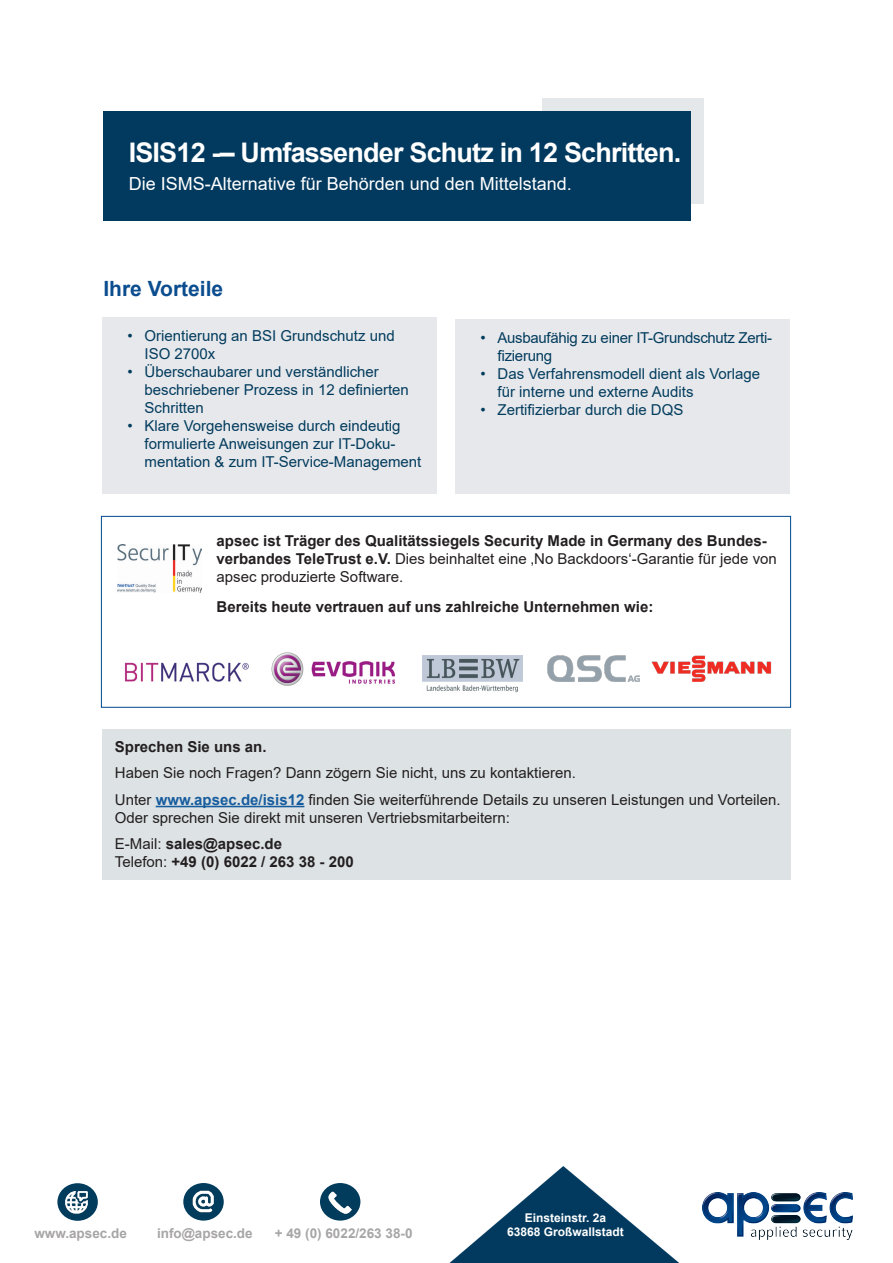
<style>
.page{position:relative;width:893px;height:1263px;background:#fff}
.page>*{position:absolute;margin:0;border:0;box-sizing:border-box;transform-origin:0 0}
.t1{font:700 27px "Arial";letter-spacing:-.03em;color:#fff}
.t2{font:700 21px "Arial";color:#0b4d8e}
.t3{font:18px "Arial";color:#fff}
.t4{font:15px/18px "Arial";color:#023c5d}
.t5{font:700 15px/18px "Arial";color:#231f20}
.t6{font:15px/18px "Arial";color:#231f20}
.t7{font:15px/18px "Arial";letter-spacing:-.02em;color:#023c5d}
.t8{font:700 13.5px "Arial";color:#a7a5a6}
.t9{font:700 12px "Arial";color:#fff}
.s1{font-weight:400}
.s2{font-weight:700;color:#175d9e}
</style>
<div class="page">
<div style="left:542px;top:98px;width:162px;height:106px;background:#e5e8eb"></div>
<img style="left:449px;top:1166px;width:231px;height:97px">
<img style="left:703px;top:1192px;width:149px;height:48px">
<div style="left:183px;top:1183px;width:41px;height:37px;background:#023c5d;border-radius:50%"></div>
<div style="left:320px;top:1183px;width:40px;height:37px;background:#023c5d;border-radius:50%"></div>
<div style="left:57px;top:1183px;width:41px;height:38px;background:#023c5d;border-radius:50%"></div>
<img style="left:65px;top:1191px;width:23px;height:23px">
<img style="left:192px;top:1191px;width:22px;height:21px">
<img style="left:329px;top:1191px;width:22px;height:22px">
<div style="left:103px;top:112px;width:587px;height:109px;background:#023a5f"></div>
<img style="left:117px;top:544px;width:84px;height:48px">
<img style="left:271px;top:652px;width:125px;height:34px">
<img style="left:547px;top:655px;width:93px;height:27px">
<img style="left:422px;top:655px;width:100px;height:38px">
<img style="left:124px;top:662px;width:125px;height:20px">
<div style="left:101px;top:516px;width:690px;height:192px;border:1px solid #01498e"></div>
<img style="left:651px;top:656px;width:120px;height:26px">
<div style="left:102px;top:729px;width:688px;height:150px;background:#dde2e4"></div>
<hr style="left:156px;top:806px;width:148px;height:1px;background:#175d9e">
<div style="left:102px;top:318px;width:334px;height:176px;background:#e7e8ec"></div>
<div style="left:455px;top:319px;width:334px;height:175px;background:#e7e8ec"></div>
<p class="t1" style="left:129px;top:134px;width:554px">ISIS12 -– Umfassender Schutz in 12 Schritten.</p>
<p class="t3" style="left:129px;top:171px;width:445px">Die ISMS-Alternative für Behörden und den Mittelstand.</p>
<p class="t2" style="left:103px;top:274px;width:121px">Ihre Vorteile</p>
<p class="t4" style="left:145px;top:327px;width:252px;text-indent:-17px">• Orientierung an BSI Grundschutz und<br>ISO 2700x</p>
<p class="t4" style="left:145px;top:363px;width:266px;text-indent:-17px">• Überschaubarer und verständlicher beschriebener Prozess in 12 definierten<br>Schritten</p>
<p class="t4" style="left:145px;top:417px;width:278px;text-indent:-17px">• Klare Vorgehensweise durch eindeutig formulierte Anweisungen zur IT-Doku&shy;mentation &amp; zum IT-Service-Management</p>
<p class="t7" style="left:498px;top:328px;width:276px;text-indent:-17px">• Ausbaufähig zu einer IT-Grundschutz Zerti&shy;fizierung</p>
<p class="t4" style="left:498px;top:364px;width:264px;text-indent:-17px">• Das Verfahrensmodell dient als Vorlage für interne und externe Audits</p>
<p class="t4" style="left:481px;top:400px;width:204px">• Zertifizierbar durch die DQS</p>
<p class="t5" style="left:217px;top:531px;width:562px">apsec ist Träger des Qualitätssiegels Security Made in Germany des Bundes&shy;verbandes TeleTrust e.V. <span class="s1">Dies beinhaltet eine ‚No Backdoors‘-Garantie für jede von apsec produzierte Software.</span></p>
<p class="t5" style="left:217px;top:598px;width:438px">Bereits heute vertrauen auf uns zahlreiche Unternehmen wie:</p>
<p class="t5" style="left:115px;top:738px;width:153px">Sprechen Sie uns an.</p>
<p class="t6" style="left:115px;top:764px;width:463px">Haben Sie noch Fragen? Dann zögern Sie nicht, uns zu kontaktieren.</p>
<p class="t6" style="left:115px;top:790px;width:667px">Unter <span class="s2">www.apsec.de/isis12</span> finden Sie weiterführende Details zu unseren Leistungen und Vorteilen.<br>Oder sprechen Sie direkt mit unseren Vertriebsmitarbeitern:</p>
<p class="t5" style="left:115px;top:835px;width:169px"><span class="s1">E-Mail:</span> sales@apsec.de</p>
<p class="t5" style="left:115px;top:853px;width:240px"><span class="s1">Telefon:</span> +49 (0) 6022 / 263 38 - 200</p>
<p class="t8" style="left:34px;top:1224px;width:94px">www.apsec.de</p>
<p class="t8" style="left:157px;top:1223px;width:97px">info@apsec.de</p>
<p class="t8" style="left:275px;top:1223px;width:139px">+ 49 (0) 6022/263 38-0</p>
<p class="t9" style="left:525px;top:1209px;width:83px">Einsteinstr. 2a</p>
<p class="t9" style="left:507px;top:1223px;width:118px">63868 Großwallstadt</p>
</div>
